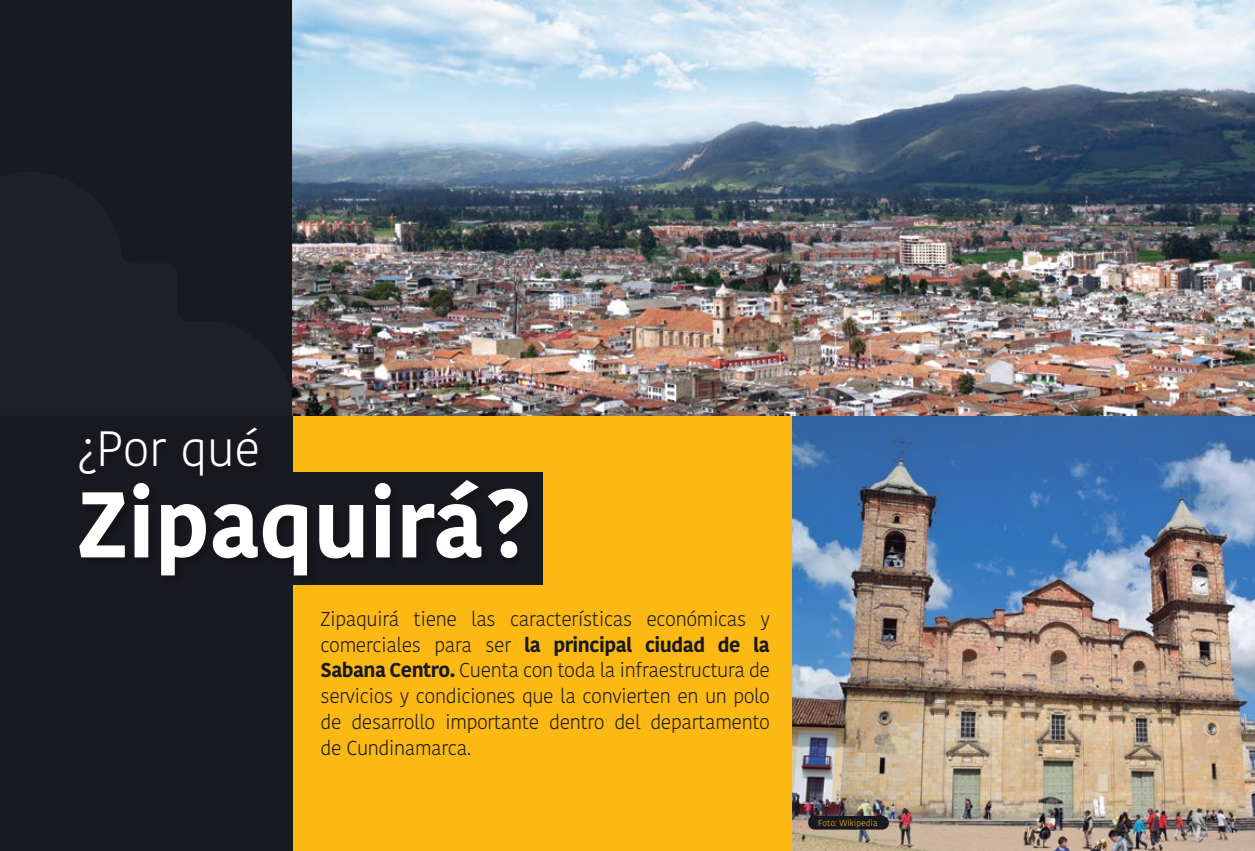
<style>
.page{position:relative;width:1255px;height:851px;background:#fff}
.page>*{position:absolute;margin:0;border:0;box-sizing:border-box;transform-origin:0 0}
.t1{font:700 92.7px "Kohinoor Bangla";color:#fff}
.t2{font:300 49.35px "Kohinoor Bangla";color:#fff}
.t3{font:300 20.1px/25.8px "Kohinoor Bangla";letter-spacing:-.02em;color:#191a20;text-align:justify}
.t4{font:300 8.7px "Kohinoor Bangla";color:#fdb913}
.s1{font-weight:700}
</style>
<div class="page">
<img style="left:792px;top:416px;width:462px;height:434px">
<div style="left:280px;top:416px;width:512px;height:434px;background:#fdb913"></div>
<div style="left:0;top:0;width:292px;height:850px;background:#191a20"></div>
<img style="left:292px;top:417px;width:251px;height:208px">
<div style="left:808px;top:815px;width:80px;height:14px;background:#191a20;border-radius:6px"></div>
<img style="left:292px;top:0;width:962px;height:416px">
<h2 class="t2" style="left:77px;top:412px;width:185px">¿Por qué</h2>
<h1 class="t1" style="left:77px;top:443px;width:456px">Zipaquirá?</h1>
<p class="t3" style="left:320px;top:605px;width:451px">Zipaquirá tiene las características económicas y comerciales para ser <span class="s1">la principal ciudad de la Sabana Centro.</span> Cuenta con toda la infraestructura de servicios y condiciones que la convierten en un polo de desarrollo importante dentro del departamento de Cundinamarca.</p>
<p class="t4" style="left:818px;top:816px;width:61px">Foto: Wikipedia</p>
</div>
